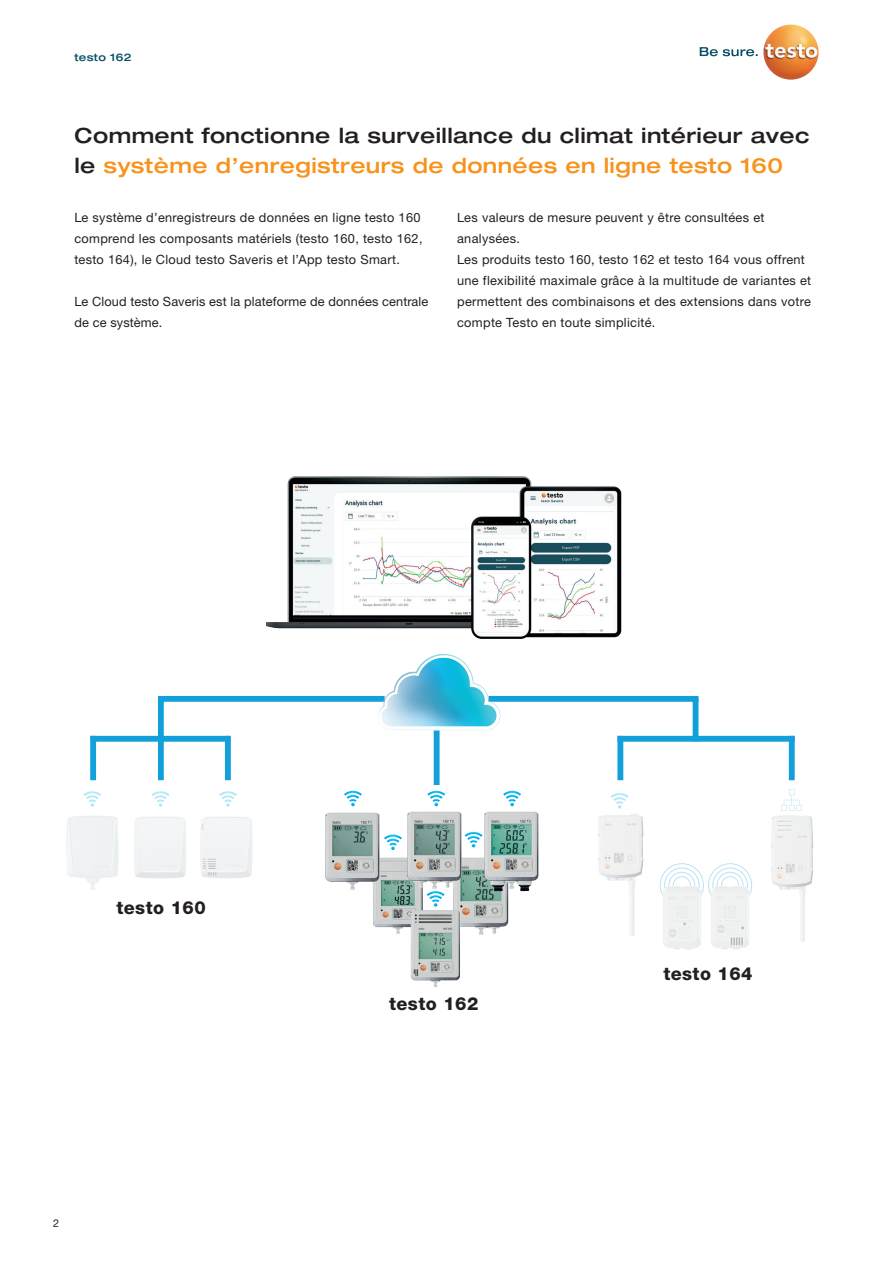
<style>
.page{position:relative;width:893px;height:1263px;background:#fff}
.page>*{position:absolute;margin:0;border:0;box-sizing:border-box;transform-origin:0 0}
.t1{font:500 expanded 21px/30px "Helvetica Neue LTW1 G";letter-spacing:.02em;color:#231f20}
.t2{font:800 18px "Helvetica Neue LTW1 G";letter-spacing:.025em;color:#231f20}
.t3{font:12.75px/21px "Helvetica Neue LTW1 G";letter-spacing:.025em;color:#231f20}
.t4{font:10.8px "Helvetica Neue LTW1 G";color:#231f20}
.t5{font:500 expanded 10.5px "Helvetica Neue LTW1 G";letter-spacing:.025em;color:#074f64}
.s1{color:#f7931d}
</style>
<div class="page">
<svg style="left:700px;top:47px;width:58px;height:9px"></svg>
<img style="left:763px;top:24px;width:56px;height:56px;border-radius:28px">
<div style="left:158px;top:696px;width:227px;height:6px;background:#12a0db"></div>
<div style="left:434px;top:730px;width:6px;height:55px;background:#12a0db"></div>
<div style="left:789px;top:736px;width:6px;height:44px;background:#12a0db"></div>
<img style="left:66px;top:816px;width:53px;height:74px">
<img style="left:200px;top:817px;width:53px;height:61px">
<div style="left:617px;top:736px;width:6px;height:44px;background:#12a0db"></div>
<div style="left:488px;top:696px;width:210px;height:6px;background:#12a0db"></div>
<img style="left:598px;top:808px;width:46px;height:128px">
<img style="left:745px;top:815px;width:69px;height:127px">
<div style="left:617px;top:736px;width:178px;height:6px;background:#12a0db"></div>
<div style="left:693px;top:698px;width:5px;height:43px;background:#12a0db"></div>
<div style="left:225px;top:736px;width:6px;height:44px;background:#12a0db"></div>
<div style="left:90px;top:736px;width:6px;height:44px;background:#12a0db"></div>
<div style="left:90px;top:736px;width:140px;height:6px;background:#12a0db"></div>
<div style="left:158px;top:696px;width:6px;height:84px;background:#12a0db"></div>
<img style="left:373px;top:892px;width:54px;height:36px">
<img style="left:453px;top:892px;width:56px;height:43px">
<img style="left:391px;top:903px;width:89px;height:85px">
<img style="left:325px;top:812px;width:70px;height:81px">
<img style="left:392px;top:806px;width:77px;height:86px">
<img style="left:469px;top:806px;width:70px;height:86px">
<img style="left:266px;top:476px;width:356px;height:163px">
<div style="left:780px;top:789px;width:23px;height:22px;background:#fff;opacity:.5"></div>
<svg style="left:781px;top:789px;width:21px;height:21px"></svg>
<svg style="left:83px;top:791px;width:18px;height:16px"></svg>
<svg style="left:152px;top:791px;width:17px;height:16px"></svg>
<svg style="left:219px;top:791px;width:18px;height:16px"></svg>
<svg style="left:611px;top:793px;width:18px;height:15px"></svg>
<svg style="left:384px;top:834px;width:18px;height:16px"></svg>
<svg style="left:465px;top:832px;width:18px;height:15px"></svg>
<svg style="left:427px;top:891px;width:18px;height:16px"></svg>
<svg style="left:344px;top:791px;width:18px;height:15px"></svg>
<svg style="left:503px;top:791px;width:18px;height:15px"></svg>
<svg style="left:427px;top:791px;width:18px;height:15px"></svg>
<div style="left:660px;top:863px;width:44px;height:44px;border:1px solid #12a0db;border-radius:50%"></div>
<div style="left:664px;top:868px;width:35px;height:35px;border:1px solid #12a0db;border-radius:50%"></div>
<div style="left:708px;top:863px;width:44px;height:44px;border:1px solid #12a0db;border-radius:50%"></div>
<div style="left:712px;top:868px;width:36px;height:35px;border:1px solid #12a0db;border-radius:50%"></div>
<img style="left:635px;top:871px;width:48px;height:79px">
<img style="left:683px;top:871px;width:94px;height:78px">
<img style="left:365px;top:654px;width:150px;height:90px">
<p class="t5" style="left:74px;top:51px;width:59px">testo 162</p>
<h1 class="t1" style="left:74px;top:120px;width:737px">Comment fonctionne la surveillance du climat intérieur avec le <span class="s1">système d’enregistreurs de données en ligne testo 160</span></h1>
<p class="t3" style="left:74px;top:207px;width:350px">Le système d’enregistreurs de données en ligne testo 160 comprend les composants matériels (testo 160, testo 162, testo 164), le Cloud testo Saveris et l’App testo Smart.</p>
<p class="t3" style="left:74px;top:291px;width:355px">Le Cloud testo Saveris est la plateforme de données centrale de ce système.</p>
<p class="t3" style="left:457px;top:207px;width:356px">Les valeurs de mesure peuvent y être consultées et analysées.<br>Les produits testo 160, testo 162 et testo 164 vous offrent une flexibilité maximale grâce à la multitude de variantes et permettent des combinaisons et des extensions dans votre compte Testo en toute simplicité.</p>
<h2 class="t2" style="left:116px;top:897px;width:91px">testo 160</h2>
<p class="t4" style="left:53px;top:1217px;width:8px">2</p>
<h2 class="t2" style="left:389px;top:993px;width:91px">testo 162</h2>
<h2 class="t2" style="left:663px;top:962px;width:91px">testo 164</h2>
</div>
